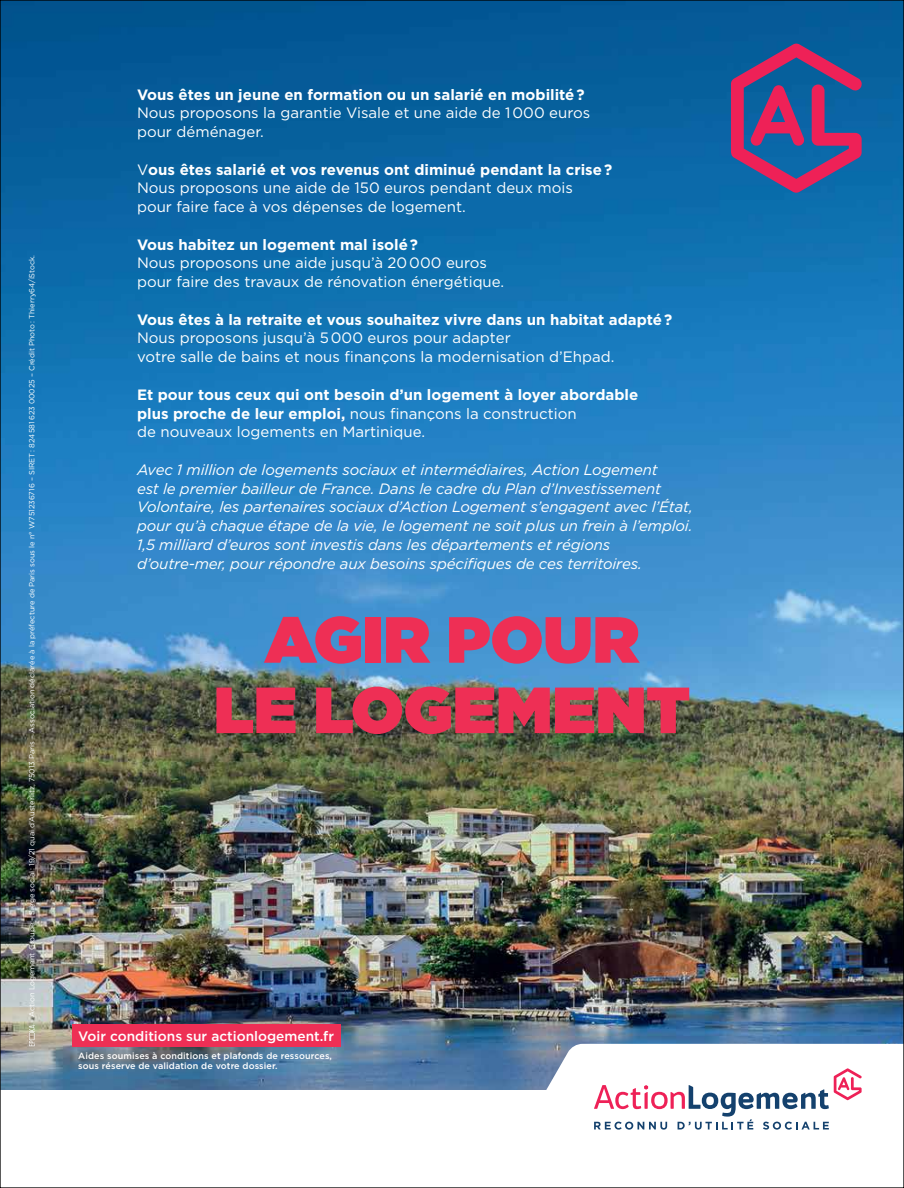
<style>
.page{position:relative;width:904px;height:1188px;background:#fff}
.page>*{position:absolute;margin:0;border:0;box-sizing:border-box;transform-origin:0 0}
.t1{font:900 65px/70.4px "Gotham";color:#ee2f55;text-align:center}
.t2{font:italic 15px/18.8px "Gotham";letter-spacing:-.01em;color:#fff}
.t3{font:15px/18.8px "Gotham";color:#fff}
.t4{font:700 15px/18.8px "Gotham";color:#fff}
.t5{font:500 13.62px "Gotham";color:#fff}
.t6{font:500 9px/9.8px "Gotham";letter-spacing:.01em;color:#fff}
.t7{font:7.5px "Gotham";letter-spacing:-.005em;color:#fff}
.s1{font-weight:700}
.s2{font-weight:400}
</style>
<div class="page">
<img style="left:2px;top:2px;width:900px;height:1088px">
<svg style="left:535px;top:1043px;width:367px;height:86px"></svg>
<svg style="left:731px;top:44px;width:130px;height:149px;background:#5e4b86"></svg>
<div style="left:72px;top:1024px;width:268px;height:22px;background:#ee2f55"></div>
<svg style="left:29px;top:1024px;width:6px;height:21px"></svg>
<p class="t7" style="left:27px;top:1022px;width:769px;rotate:-90deg">– Action Logement Groupe – Siège social : 19/21 quai d’Austerlitz, 75013 Paris – Association déclarée à la préfecture de Paris sous le n° W751236716 – SIRET : 824 581 623 00025 – Crédit Photo : Thierry64/iStock.</p>
<p class="t4" style="left:137px;top:85px;width:449px">Vous êtes un jeune en formation ou un salarié en mobilité ?</p>
<p class="t3" style="left:137px;top:103px;width:454px">Nous proposons la garantie Visale et une aide de 1 000 euros pour déménager.</p>
<p class="t3" style="left:137px;top:159px;width:476px">V<span class="s1">ous êtes salarié et vos revenus ont diminué pendant la crise ?<br></span>Nous proposons une aide de 150 euros pendant deux mois<br>pour faire face à vos dépenses de logement.</p>
<p class="t4" style="left:137px;top:235px;width:282px">Vous habitez un logement mal isolé ?</p>
<p class="t3" style="left:137px;top:253px;width:369px">Nous proposons une aide jusqu’à 20 000 euros pour faire des travaux de rénovation énergétique.</p>
<p class="t4" style="left:137px;top:310px;width:536px">Vous êtes à la retraite et vous souhaitez vivre dans un habitat adapté ?</p>
<p class="t3" style="left:137px;top:328px;width:479px">Nous proposons jusqu’à 5 000 euros pour adapter<br>votre salle de bains et nous finançons la modernisation d’Ehpad.</p>
<p class="t4" style="left:137px;top:385px;width:502px">Et pour tous ceux qui ont besoin d’un logement à loyer abordable plus proche de leur emploi, <span class="s2">nous finançons la construction<br>de nouveaux logements en Martinique.</span></p>
<p class="t2" style="left:137px;top:459px;width:557px">Avec 1 million de logements sociaux et intermédiaires, Action Logement<br>est le premier bailleur de France. Dans le cadre du Plan d’Investissement Volontaire, les partenaires sociaux d’Action Logement s’engagent avec l’État, pour qu’à chaque étape de la vie, le logement ne soit plus un frein à l’emploi.<br>1,5 milliard d’euros sont investis dans les départements et régions d’outre-mer, pour répondre aux besoins spécifiques de ces territoires.</p>
<h1 class="t1" style="left:214px;top:603px;width:477px">AGIR POUR<br>LE LOGEMENT</h1>
<p class="t5" style="left:78px;top:1026px;width:257px">Voir conditions sur actionlogement.fr</p>
<p class="t6" style="left:78px;top:1050px;width:255px">Aides soumises à conditions et plafonds de ressources, sous réserve de validation de votre dossier.</p>
</div>
